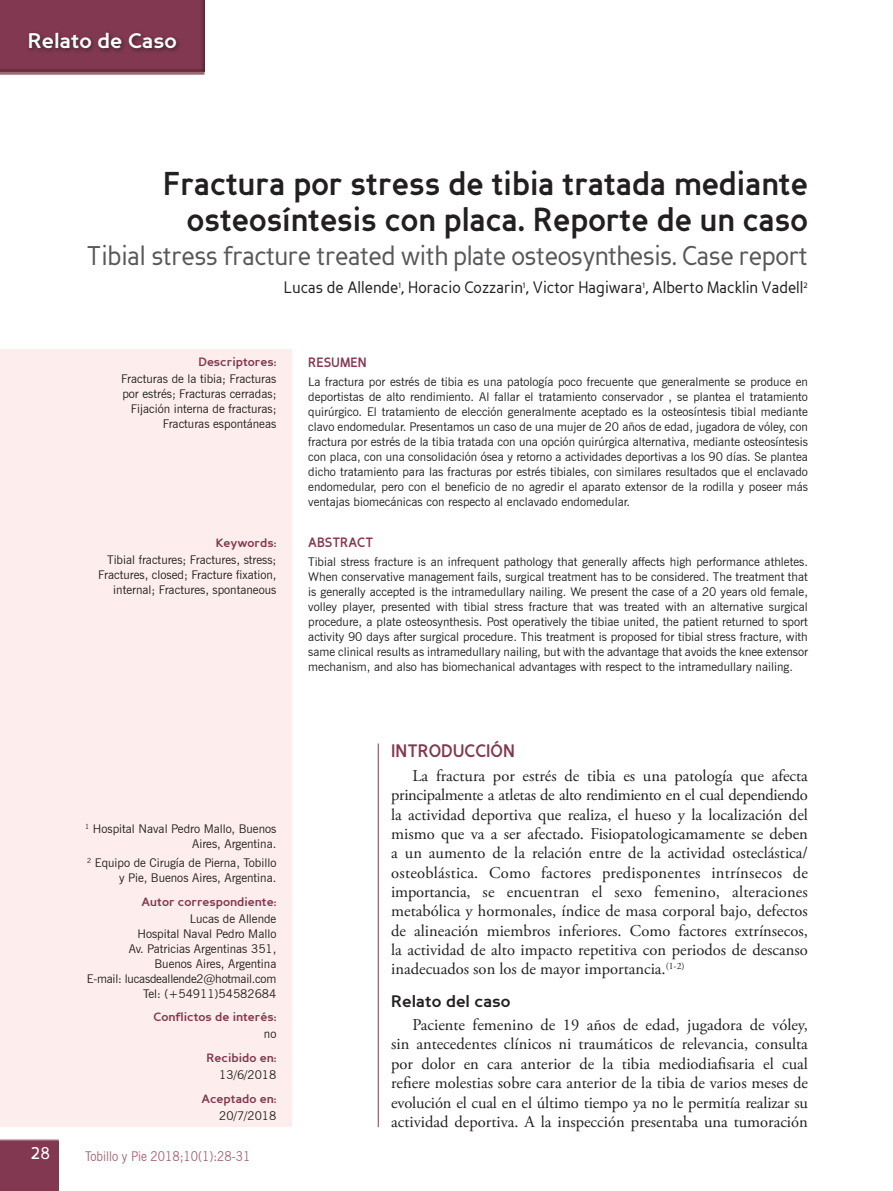
<style>
.page{position:relative;width:893px;height:1191px;background:#fff}
.page>*{position:absolute;margin:0;border:0;box-sizing:border-box;transform-origin:0 0}
.t1{font:700 33px/36px "Perspective Sans";color:#231f20;text-align:right;scale:.9 1}
.t2{font:27px "Perspective Sans";letter-spacing:-.02em;color:#57585a;scale:.9 1}
.t3{font:700 21px "Perspective Sans";color:#fff}
.t4{font:21px "Perspective Sans";color:#fff;scale:.9 1}
.t5{font:700 18px "Perspective Sans";color:#823850;scale:.9 1}
.t6{font:16.5px/19.4px "Adobe Garamond Pro";color:#231f20;text-align:justify}
.t7{font:16.5px "Perspective Sans";color:#231f20;scale:.9 1}
.t8{font:700 16.5px "Perspective Sans";color:#231f20}
.t9{font:13.5px "News Gothic BT";color:#9f6875;scale:.9 1}
.t10{font:700 13.5px "Perspective Sans";color:#823850;scale:.9 1}
.t11{font:12px/15px "News Gothic BT";color:#231f20;text-align:right}
.t12{font:700 12px "Perspective Sans";color:#823850}
</style>
<div class="page">
<div style="left:0;top:1141px;width:59px;height:50px;background:#823850"></div>
<hr style="left:0;top:1139px;width:59px;height:2px;background:#9f6875">
<div style="left:0;top:0;width:209px;height:73px;background:#231f20;opacity:.75"></div>
<hr style="left:0;top:72px;width:205px;height:3px;background:#9f6875">
<div style="left:26px;top:30px;width:156px;height:24px;background:#231f20;opacity:.75"></div>
<div style="left:0;top:350px;width:291px;height:777px;background:#fdeeed"></div>
<hr style="left:378px;top:743px;width:1px;height:384px;background:#823850">
<h3 class="t3" style="left:28px;top:28px;width:151px">Relato de Caso</h3>
<h1 class="t1" style="left:163px;top:166px;width:718px">Fractura por stress de tibia tratada mediante osteosíntesis con placa. Reporte de un caso</h1>
<h2 class="t2" style="left:87px;top:240px;width:803px">Tibial stress fracture treated with plate osteosynthesis. Case report</h2>
<h3 class="t7" style="left:284px;top:278px;width:584px">Lucas de Allende<sup>1</sup>, Horacio Cozzarin<sup>1</sup>, Victor Hagiwara<sup>1</sup>, Alberto Macklin Vadell<sup>2</sup></h3>
<p class="t12" style="left:198px;top:355px;width:79px">Descriptores:</p>
<p class="t11" style="left:121px;top:371px;width:157px">Fracturas de la tibia; Fracturas por estrés; Fracturas cerradas;<br>Fijación interna de fracturas;<br>Fracturas espontáneas</p>
<p class="t12" style="left:216px;top:535px;width:62px">Keywords:</p>
<p class="t11" style="left:98px;top:552px;width:180px">Tibial fractures; Fractures, stress;<br>Fractures, closed; Fracture fixation, internal; Fractures, spontaneous</p>
<p class="t11" style="left:85px;top:821px;width:193px"><sup>1</sup> Hospital Naval Pedro Mallo, Buenos<br>Aires, Argentina.</p>
<p class="t11" style="left:87px;top:855px;width:191px"><sup>2</sup> Equipo de Cirugía de Pierna, Tobillo y Pie, Buenos Aires, Argentina.</p>
<p class="t12" style="left:142px;top:894px;width:136px">Autor correspondiente:</p>
<p class="t11" style="left:87px;top:911px;width:191px">Lucas de Allende<br>Hospital Naval Pedro Mallo<br>Av. Patricias Argentinas 351,<br>Buenos Aires, Argentina<br>E-mail: lucasdeallende2@hotmail.com<br>Tel: (+54911)54582684</p>
<p class="t12" style="left:153px;top:1010px;width:124px">Conflictos de interés:</p>
<p class="t11" style="left:264px;top:1026px;width:14px">no</p>
<p class="t12" style="left:207px;top:1050px;width:71px">Recibido en:</p>
<p class="t11" style="left:219px;top:1067px;width:59px">13/6/2018</p>
<p class="t12" style="left:201px;top:1091px;width:76px">Aceptado en:</p>
<p class="t11" style="left:219px;top:1107px;width:59px">20/7/2018</p>
<h3 class="t4" style="left:31px;top:1139px;width:23px">28</h3>
<p class="t9" style="left:85px;top:1147px;width:185px">Tobillo y Pie 2018;10(1):28-31</p>
<p class="t10" style="left:308px;top:354px;width:66px">RESUMEN</p>
<p class="t11" style="left:308px;top:374px;width:501px;text-align:justify">La fractura por estrés de tibia es una patología poco frecuente que generalmente se produce en deportistas de alto rendimiento. Al fallar el tratamiento conservador , se plantea el tratamiento quirúrgico. El tratamiento de elección generalmente aceptado es la osteosíntesis tibial mediante clavo endomedular. Presentamos un caso de una mujer de 20 años de edad, jugadora de vóley, con fractura por estrés de la tibia tratada con una opción quirúrgica alternativa, mediante osteosíntesis con placa, con una consolidación ósea y retorno a actividades deportivas a los 90 días. Se plantea dicho tratamiento para las fracturas por estrés tibiales, con similares resultados que el enclavado endomedular, pero con el beneficio de no agredir el aparato extensor de la rodilla y poseer más ventajas biomecánicas con respecto al enclavado endomedular.</p>
<p class="t10" style="left:308px;top:534px;width:74px">ABSTRACT</p>
<p class="t11" style="left:308px;top:554px;width:501px;text-align:justify">Tibial stress fracture is an infrequent pathology that generally affects high performance athletes.<br>When conservative management fails, surgical treatment has to be considered. The treatment that is generally accepted is the intramedullary nailing. We present the case of a 20 years old female, volley player, presented with tibial stress fracture that was treated with an alternative surgical procedure, a plate osteosynthesis. Post operatively the tibiae united, the patient returned to sport activity 90 days after surgical procedure. This treatment is proposed for tibial stress fracture, with same clinical results as intramedullary nailing, but with the advantage that avoids the knee extensor mechanism, and also has biomechanical advantages with respect to the intramedullary nailing.</p>
<h3 class="t5" style="left:391px;top:740px;width:139px">INTRODUCCIÓN</h3>
<p class="t6" style="left:391px;top:766px;width:418px;text-indent:21px">La fractura por estrés de tibia es una patología que afecta principalmente a atletas de alto rendimiento en el cual dependiendo la actividad deportiva que realiza, el hueso y la localización del mismo que va a ser afectado. Fisiopatologicamamente se deben a un aumento de la relación entre de la actividad osteclástica/ osteoblástica. Como factores predisponentes intrínsecos de importancia, se encuentran el sexo femenino, alteraciones metabólica y hormonales, índice de masa corporal bajo, defectos de alineación miembros inferiores. Como factores extrínsecos, la actividad de alto impacto repetitiva con periodos de descanso inadecuados son los de mayor importancia.<sup>(1-2)</sup></p>
<h3 class="t8" style="left:391px;top:991px;width:121px">Relato del caso</h3>
<p class="t6" style="left:391px;top:1015px;width:418px;text-indent:21px">Paciente femenino de 19 años de edad, jugadora de vóley, sin antecedentes clínicos ni traumáticos de relevancia, consulta por dolor en cara anterior de la tibia mediodiafisaria el cual refiere molestias sobre cara anterior de la tibia de varios meses de evolución el cual en el último tiempo ya no le permitía realizar su actividad deportiva. A la inspección presentaba una tumoración</p>
</div>
